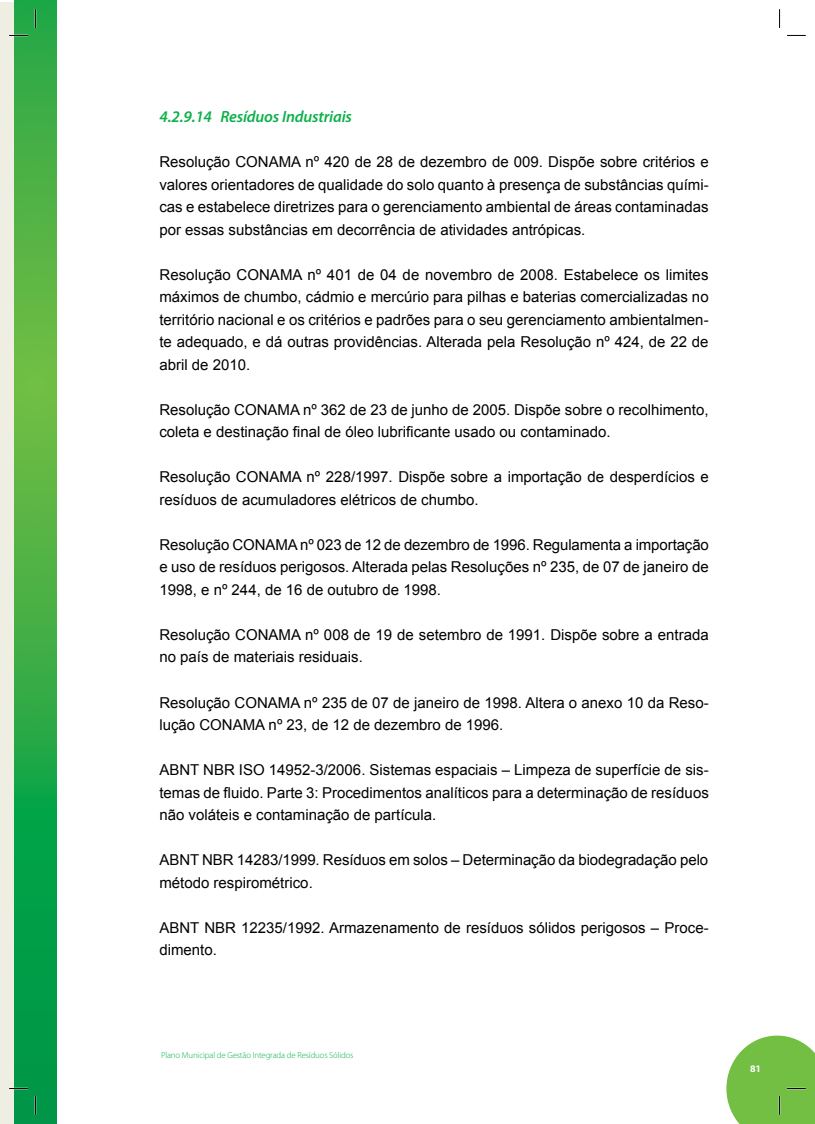
<style>
.page{position:relative;width:815px;height:1124px;background:#fff}
.page>*{position:absolute;margin:0;border:0;box-sizing:border-box;transform-origin:0 0}
.t1{font:italic 600 16.25px "Myriad Pro";letter-spacing:-.01em;color:#0db14b}
.t2{font:15px/22.5px "Arial";color:#000}
.t3{font:700 10px "Myriad Pro";color:#fff}
.t4{font:300 8.75px "Myriad Pro";letter-spacing:-.015em;color:#0db14b}
</style>
<div class="page">
<div style="left:0;top:2px;width:35px;height:1121px;background:#efeee3"></div>
<svg style="left:14px;top:0;width:43px;height:1123px;background:#34ab45"></svg>
<svg style="left:9px;top:35px;width:19px;height:1px"></svg>
<svg style="left:787px;top:35px;width:19px;height:1px"></svg>
<svg style="left:9px;top:1087px;width:19px;height:2px"></svg>
<svg style="left:35px;top:9px;width:1px;height:19px"></svg>
<svg style="left:35px;top:1095px;width:1px;height:19px"></svg>
<svg style="left:779px;top:9px;width:1px;height:19px"></svg>
<svg style="left:726px;top:1035px;width:89px;height:88px;background:#83c65c"></svg>
<p class="t1" style="left:159px;top:108px;width:194px">4.2.9.14 Resíduos Industriais</p>
<p class="t2" style="left:159px;top:151px;width:551px;text-align:justify">Resolução CONAMA nº 420 de 28 de dezembro de 009. Dispõe sobre critérios e valores orientadores de qualidade do solo quanto à presença de substâncias quími&shy;cas e estabelece diretrizes para o gerenciamento ambiental de áreas contaminadas por essas substâncias em decorrência de atividades antrópicas.</p>
<p class="t2" style="left:159px;top:263px;width:551px;text-align:justify">Resolução CONAMA nº 401 de 04 de novembro de 2008. Estabelece os limites máximos de chumbo, cádmio e mercúrio para pilhas e baterias comercializadas no território nacional e os critérios e padrões para o seu gerenciamento ambientalmen&shy;te adequado, e dá outras providências. Alterada pela Resolução nº 424, de 22 de abril de 2010.</p>
<p class="t2" style="left:159px;top:398px;width:551px">Resolução CONAMA nº 362 de 23 de junho de 2005. Dispõe sobre o recolhimento, coleta e destinação final de óleo lubrificante usado ou contaminado.</p>
<p class="t2" style="left:159px;top:466px;width:551px">Resolução CONAMA nº 228/1997. Dispõe sobre a importação de desperdícios e resíduos de acumuladores elétricos de chumbo.</p>
<p class="t2" style="left:159px;top:533px;width:551px;text-align:justify">Resolução CONAMA nº 023 de 12 de dezembro de 1996. Regulamenta a importação e uso de resíduos perigosos. Alterada pelas Resoluções nº 235, de 07 de janeiro de 1998, e nº 244, de 16 de outubro de 1998.</p>
<p class="t2" style="left:159px;top:623px;width:551px">Resolução CONAMA nº 008 de 19 de setembro de 1991. Dispõe sobre a entrada no país de materiais residuais.</p>
<p class="t2" style="left:159px;top:691px;width:551px">Resolução CONAMA nº 235 de 07 de janeiro de 1998. Altera o anexo 10 da Reso&shy;lução CONAMA nº 23, de 12 de dezembro de 1996.</p>
<p class="t2" style="left:159px;top:758px;width:551px;text-align:justify">ABNT NBR ISO 14952-3/2006. Sistemas espaciais – Limpeza de superfície de sis&shy;temas de fluido. Parte 3: Procedimentos analíticos para a determinação de resíduos não voláteis e contaminação de partícula.</p>
<p class="t2" style="left:159px;top:848px;width:550px">ABNT NBR 14283/1999. Resíduos em solos – Determinação da biodegradação pelo método respirométrico.</p>
<p class="t2" style="left:159px;top:916px;width:551px">ABNT NBR 12235/1992. Armazenamento de resíduos sólidos perigosos – Proce&shy;dimento.</p>
<p class="t4" style="left:161px;top:1050px;width:194px">Plano Municipal de Gestão Integrada de Resíduos Sólidos</p>
<p class="t3" style="left:750px;top:1062px;width:12px">81</p>
</div>
